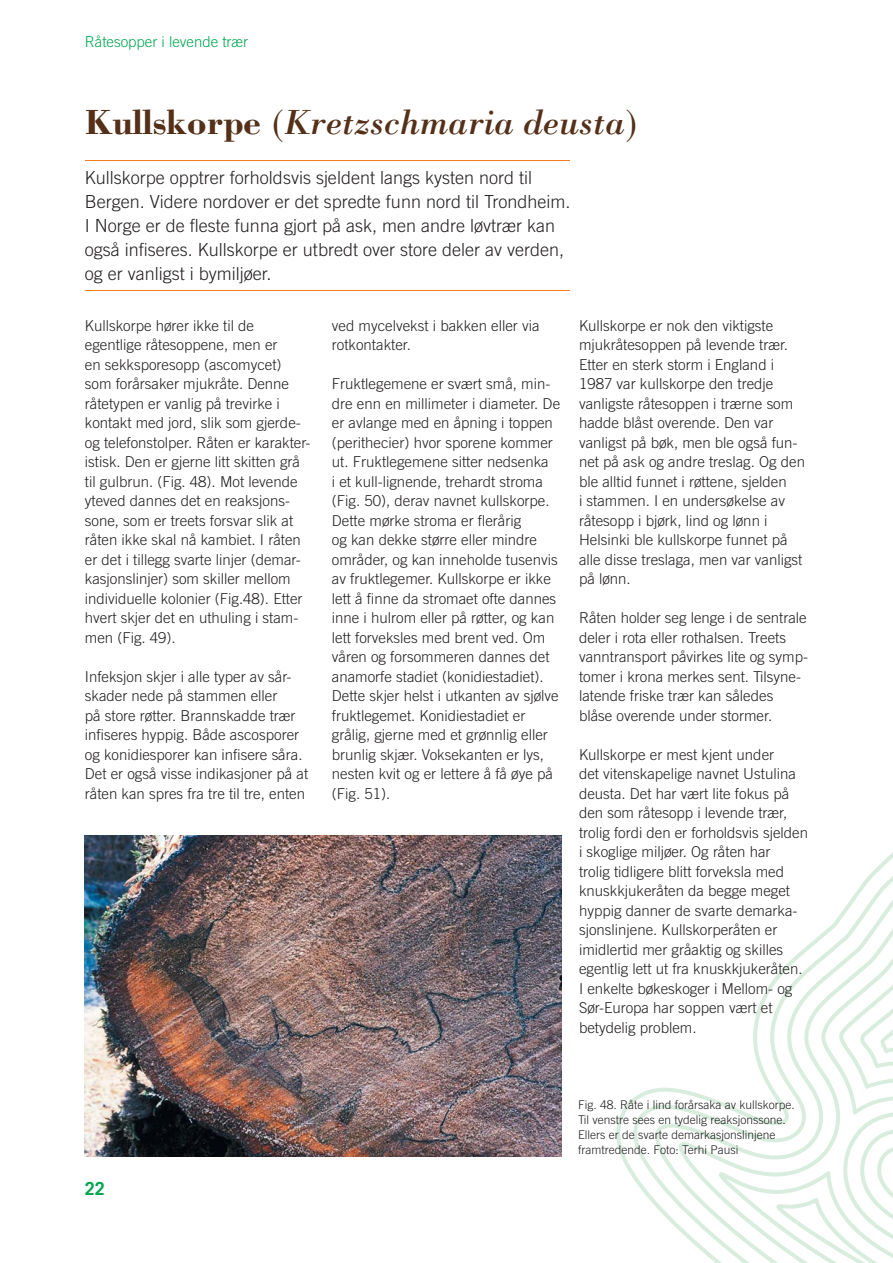
<style>
.page{position:relative;width:893px;height:1263px;background:#fff}
.page>*{position:absolute;margin:0;border:0;box-sizing:border-box;transform-origin:0 0}
.t1{font:italic 36px "Bodoni";color:#543019}
.t2{font:300 18px/24px "Trade Gothic";color:#231f20}
.t3{font:700 18px "Trade Gothic";color:#00a650}
.t4{font:300 15px/19.5px "Trade Gothic";color:#231f20}
.t5{font:300 15px "Trade Gothic";color:#00a650}
.t6{font:300 12px/15px "Trade Gothic";color:#231f20}
.s1{font-weight:700;font-style:normal}
.s2{font-style:normal}
</style>
<div class="page">
<svg style="left:616px;top:853px;width:276px;height:325px"></svg>
<svg style="left:633px;top:875px;width:259px;height:331px"></svg>
<svg style="left:655px;top:899px;width:237px;height:327px"></svg>
<svg style="left:675px;top:928px;width:217px;height:335px"></svg>
<svg style="left:717px;top:1171px;width:175px;height:92px"></svg>
<svg style="left:818px;top:957px;width:74px;height:158px"></svg>
<hr style="left:85px;top:290px;width:484px;height:1px;background:#f47b20">
<hr style="left:85px;top:161px;width:484px;height:1px;background:#f47b20">
<img style="left:85px;top:835px;width:476px;height:322px">
<p class="t5" style="left:85px;top:37px;width:165px">Råtesopper i levende trær</p>
<h1 class="t1" style="left:85px;top:110px;width:554px"><span class="s1">Kullskorpe</span> <span class="s2">(</span>Kretzschmaria deusta<span class="s2">)</span></h1>
<p class="t2" style="left:85px;top:168px;width:487px">Kullskorpe opptrer forholdsvis sjeldent langs kysten nord til Bergen. Videre nordover er det spredte funn nord til Trond heim.<br>I Norge er de fleste funna gjort på ask, men andre løvtrær kan også infiseres. Kullskorpe er utbredt over store deler av verden, og er vanligst i bymiljøer.</p>
<p class="t4" style="left:85px;top:317px;width:227px">Kullskorpe hører ikke til de egentlige råtesoppene, men er<br>en sekksporesopp (ascomycet) som forårsaker mjukråte. Denne råtetypen er vanlig på trevirke i kontakt med jord, slik som gjerde&shy;og telefonstolper. Råten er karakter&shy;istisk. Den er gjerne litt skitten grå til gulbrun. (Fig. 48). Mot levende yteved dannes det en reaksjons&shy;sone, som er treets forsvar slik at råten ikke skal nå kambiet. I råten er det i tillegg svarte linjer (demar&shy;kasjonslinjer) som skiller mellom individuelle kolonier (Fig.48). Etter hvert skjer det en uthuling i stam&shy;men (Fig. 49).</p>
<p class="t4" style="left:85px;top:668px;width:225px">Infeksjon skjer i alle typer av sår&shy;skader nede på stammen eller<br>på store røtter. Brannskadde trær infiseres hyppig. Både ascosporer og konidiesporer kan infisere såra.<br>Det er også visse indikasjoner på at råten kan spres fra tre til tre, enten</p>
<p class="t4" style="left:579px;top:317px;width:227px">Kullskorpe er nok den viktigste mjukråtesoppen på levende trær.<br>Etter en sterk storm i England i<br>1987 var kullskorpe den tredje vanligste råtesoppen i trærne som hadde blåst overende. Den var vanligst på bøk, men ble også fun&shy;net på ask og andre treslag. Og den ble alltid funnet i røttene, sjelden<br>i stammen. I en undersøkelse av råtesopp i bjørk, lind og lønn i<br>Helsinki ble kullskorpe funnet på alle disse treslaga, men var vanligst på lønn.</p>
<p class="t4" style="left:579px;top:610px;width:230px">Råten holder seg lenge i de sentrale deler i rota eller rothalsen. Treets vanntransport påvirkes lite og symp&shy;tomer i krona merkes sent. Tilsyne&shy;latende friske trær kan således blåse overende under stormer.</p>
<p class="t4" style="left:579px;top:746px;width:230px">Kullskorpe er mest kjent under<br>det vitenskapelige navnet Ustulina deusta. Det har vært lite fokus på den som råtesopp i levende trær, trolig fordi den er forholdsvis sjelden i skoglige miljøer. Og råten har<br>trolig tidligere blitt forveksla med knuskkjukeråten da begge meget hyppig danner de svarte demarka&shy;sjonslinjene. Kullskorperåten er imidlertid mer gråaktig og skilles egentlig lett ut fra knuskkjukeråten.<br>I enkelte bøkeskoger i Mellom- og Sør-Europa har soppen vært et betydelig problem.</p>
<p class="t4" style="left:332px;top:317px;width:209px">ved mycelvekst i bakken eller via rotkontakter.</p>
<p class="t4" style="left:332px;top:376px;width:230px">Fruktlegemene er svært små, min&shy;dre enn en millimeter i diameter. De er avlange med en åpning i toppen (perithecier) hvor sporene kommer ut. Fruktlegemene sitter nedsenka<br>i et kull-lignende, trehardt stroma (Fig. 50), derav navnet kullskorpe.<br>Dette mørke stroma er flerårig<br>og kan dekke større eller mindre områder, og kan inneholde tusenvis av fruktlegemer. Kullskorpe er ikke lett å finne da stromaet ofte dannes inne i hulrom eller på røtter, og kan lett forveksles med brent ved. Om våren og forsommeren dannes det anamorfe stadiet (konidiestadiet).<br>Dette skjer helst i utkanten av sjølve fruktlegemet. Konidiestadiet er grålig, gjerne med et grønnlig eller brunlig skjær. Voksekanten er lys, nesten kvit og er lettere å få øye på (Fig. 51).</p>
<p class="t3" style="left:85px;top:1182px;width:22px">22</p>
<p class="t6" style="left:578px;top:1099px;width:218px">Fig. 48. Råte i lind forårsaka av kullskorpe.<br>Til venstre sees en tydelig reaksjonssone.<br>Ellers er de svarte demarkasjonslinjene framtredende. Foto: Terhi Pausi</p>
</div>
